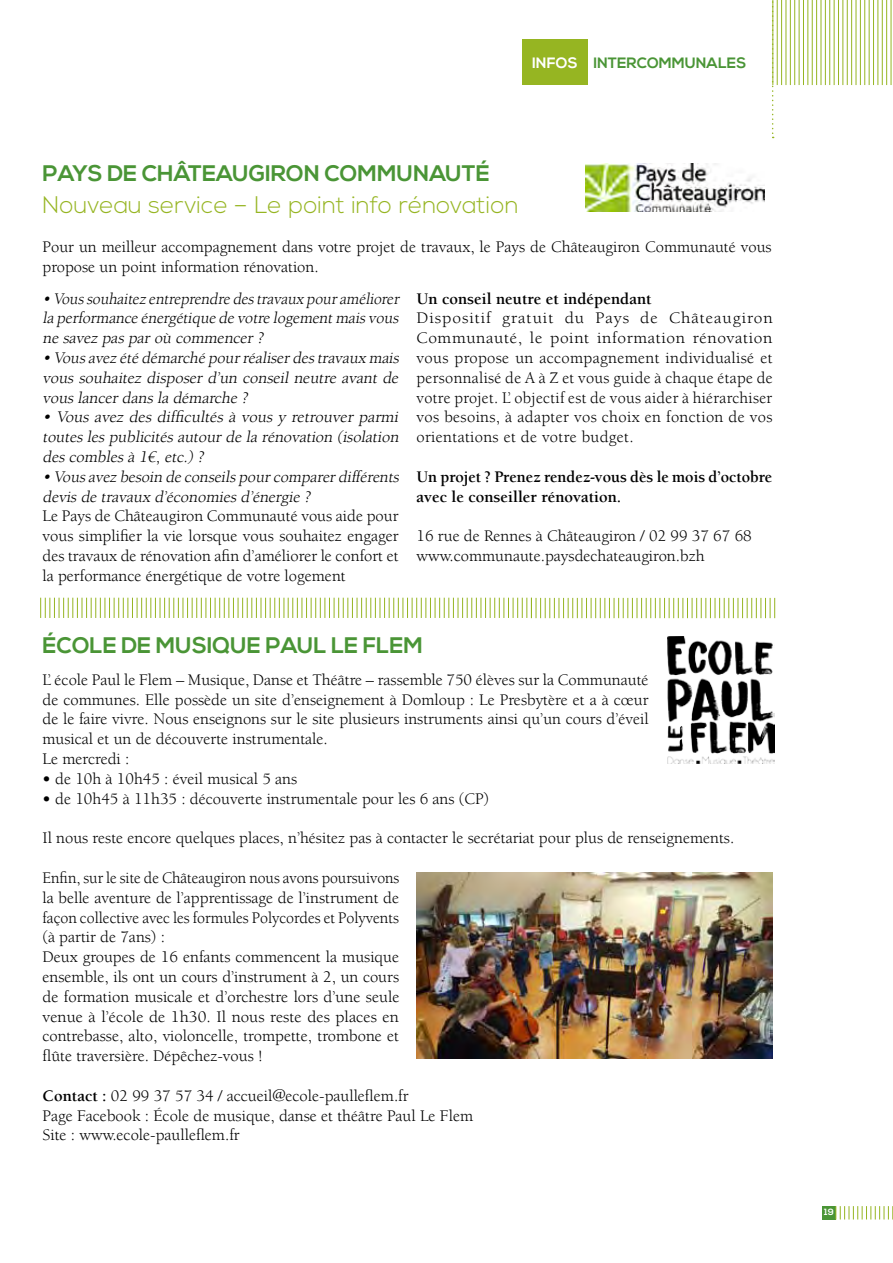
<style>
.page{position:relative;width:893px;height:1263px;background:#fff}
.page>*{position:absolute;margin:0;border:0;box-sizing:border-box;transform-origin:0 0}
.t1{font:300 24px "Nexa";color:#96b522}
.t2{font:700 22.5px "Nexa";color:#4a9536}
.t3{font:16.5px/19.8px "Berkeley LT";color:#000}
.t4{font:16.5px/19.8px "Berkeley LT";color:#000;scale:.95 1}
.t5{font:italic 16.5px/19.8px "Berkeley LT";color:#000;text-align:justify}
.t6{font:16.5px/19.8px "Berkeley LT";color:#000;text-align:justify;scale:1.05 1}
.t7{font:italic 16.5px/19.8px "Berkeley LT";color:#000;text-align:justify;scale:.95 1}
.t8{font:700 16.5px/19.8px "Berkeley LT";color:#000}
.t9{font:700 15px "Nexa";color:#4a9536}
.t10{font:700 9px "Nexa";color:#fff}
.s1{color:#fff}
.s2{font-weight:700}
</style>
<div class="page">
<hr style="left:777px;top:0;width:1px;height:85px;background:#96b522">
<hr style="left:781px;top:0;width:1px;height:85px;background:#96b522">
<hr style="left:786px;top:0;width:1px;height:85px;background:#96b522">
<hr style="left:790px;top:0;width:1px;height:85px;background:#96b522">
<hr style="left:794px;top:0;width:1px;height:85px;background:#96b522">
<hr style="left:799px;top:0;width:1px;height:85px;background:#96b522">
<hr style="left:803px;top:0;width:1px;height:85px;background:#96b522">
<hr style="left:808px;top:0;width:1px;height:85px;background:#96b522">
<hr style="left:812px;top:0;width:1px;height:85px;background:#96b522">
<hr style="left:816px;top:0;width:1px;height:85px;background:#96b522">
<hr style="left:821px;top:0;width:1px;height:85px;background:#96b522">
<hr style="left:825px;top:0;width:1px;height:85px;background:#96b522">
<hr style="left:829px;top:0;width:1px;height:85px;background:#96b522">
<hr style="left:834px;top:0;width:1px;height:85px;background:#96b522">
<hr style="left:838px;top:0;width:1px;height:85px;background:#96b522">
<hr style="left:843px;top:0;width:1px;height:85px;background:#96b522">
<hr style="left:847px;top:0;width:1px;height:85px;background:#96b522">
<hr style="left:851px;top:0;width:1px;height:85px;background:#96b522">
<hr style="left:856px;top:0;width:1px;height:85px;background:#96b522">
<hr style="left:860px;top:0;width:1px;height:85px;background:#96b522">
<hr style="left:864px;top:0;width:1px;height:85px;background:#96b522">
<hr style="left:869px;top:0;width:1px;height:85px;background:#96b522">
<hr style="left:873px;top:0;width:1px;height:85px;background:#96b522">
<hr style="left:878px;top:0;width:1px;height:85px;background:#96b522">
<hr style="left:882px;top:0;width:1px;height:85px;background:#96b522">
<hr style="left:886px;top:0;width:1px;height:85px;background:#96b522">
<hr style="left:891px;top:0;width:1px;height:85px;background:#96b522">
<hr style="left:892px;top:0;width:1px;height:85px;background:#96b522">
<div style="left:822px;top:1206px;width:14px;height:13px;background:#4a9536"></div>
<svg style="left:772px;top:0;width:2px;height:138px"></svg>
<svg style="left:836px;top:1206px;width:57px;height:13px"></svg>
<div style="left:522px;top:40px;width:66px;height:45px;background:#96b522"></div>
<img style="left:416px;top:872px;width:357px;height:186px">
<img style="left:667px;top:636px;width:107px;height:128px">
<svg style="left:40px;top:598px;width:735px;height:20px"></svg>
<img style="left:585px;top:163px;width:180px;height:48px">
<p class="t9" style="left:532px;top:54px;width:216px"><span class="s1">INFOS</span> INTERCOMMUNALES</p>
<h2 class="t2" style="left:43px;top:160px;width:156px">PAYS DE CHÂTEAUG</h2>
<h2 class="t2" style="left:265px;top:160px;width:94px">IRON COMMU</h2>
<h2 class="t2" style="left:413px;top:160px;width:32px">NAUTÉ</h2>
<h1 class="t1" style="left:43px;top:190px;width:477px">N ouveau service – Le point info rénovation</h1>
<p class="t3" style="left:43px;top:237px;width:731px">Pour un meilleur accompagnement dans votre projet de travaux, le Pays de Châteaugiron Communauté vous propose un point information rénovation.</p>
<p class="t7" style="left:43px;top:289px;width:380px">• Voussouhaitez entreprendre destravaux pouraméliorer la performance énergétique de votre logementmaisvous ne savez pas par où commencer ?</p>
<p class="t5" style="left:43px;top:348px;width:361px">• Vous avez été démarché pourréaliserdes travaux mais vous souhaitez disposer d’un conseil neutre avant de vous lancer dans la démarche ?</p>
<p class="t5" style="left:43px;top:408px;width:361px">• Vous avez des difficultés à vous y retrouver parmi toutes les publicités autour de la rénovation (isolation des combles à 1€, etc.) ?</p>
<p class="t5" style="left:43px;top:467px;width:361px">• Vous avez besoin de conseils pourcomparerdifférents devis de travaux d’économies d’énergie ?</p>
<p class="t3" style="left:43px;top:507px;width:358px;text-align:justify">Le Pays de Châteaugiron Communauté vous aide pour vous simplifier la vie lorsque vous souhaitez engager des travaux de rénovation afin d’améliorer le confort et la performance énergétique de votre logement</p>
<p class="t8" style="left:417px;top:289px;width:237px">Un conseil neutre et indépendant</p>
<p class="t6" style="left:417px;top:309px;width:341px">Dispositif gratuit du Pays de Châteaugiron Communauté, le point information rénovation vous propose un accompagnement individualisé et personnalisé de A à Z et vous guide à chaque étape de votre projet. L’ objectif est de vous aider à hiérarchiser vos besoins, à adapter vos choix en fonction de vos orientations et de votre budget.</p>
<p class="t8" style="left:417px;top:467px;width:357px">Un projet ? Prenez rendez-vous dès le mois d’octobre avec le conseiller rénovation.</p>
<p class="t3" style="left:417px;top:526px;width:337px">16 rue de Rennes à Châteaugiron / 02 99 37 67 68 www.communaute.paysdechateaugiron.bzh</p>
<h2 class="t2" style="left:43px;top:632px;width:382px">ÉCOLE DE MUSIQUE PAUL LE FLEM</h2>
<p class="t3" style="left:43px;top:670px;width:608px">L’ école Paul le Flem – Musique, Danse et Théâtre – rassemble 750 élèves sur la Communauté de communes. Elle possède un site d’enseignement à Domloup : Le Presbytère et a à cœur de le faire vivre. Nous enseignons sur le site plusieurs instruments ainsi qu’un cours d’éveil musical et un de découverte instrumentale.<br>Le mercredi :</p>
<p class="t3" style="left:43px;top:769px;width:256px"><span class="s2">•</span> de 10h à 10h45 : éveil musical 5 ans</p>
<p class="t3" style="left:43px;top:789px;width:448px"><span class="s2">•</span> de 10h45 à 11h35 : découverte instrumentale pour les 6 ans (CP)</p>
<p class="t3" style="left:43px;top:828px;width:693px">Il nous reste encore quelques places, n’hésitez pas à contacter le secrétariat pour plus de renseignements.</p>
<p class="t4" style="left:43px;top:868px;width:377px">Enfin, sur le site de Châteaugiron nous avons poursuivons la belle aventure de l’apprentissage de l’instrument de façon collective avec les formules Polycordes et Polyvents (à partir de 7ans) :<br>Deux groupes de 16 enfants commencent la musique ensemble, ils ont un cours d’instrument à 2, un cours de formation musicale et d’orchestre lors d’une seule venue à l’école de 1h30. Il nous reste des places en contrebasse, alto, violoncelle, trompette, trombone et flûte traversière. Dépêchez-vous !</p>
<p class="t3" style="left:43px;top:1086px;width:432px"><span class="s2">Contact :</span> 02 99 37 57 34 / accueil@ecole-paulleflem.fr<br>Page Facebook : École de musique, danse et théâtre Paul Le Flem<br>Site : www.ecole-paulleflem.fr</p>
<p class="t10" style="left:824px;top:1207px;width:11px">19</p>
</div>
